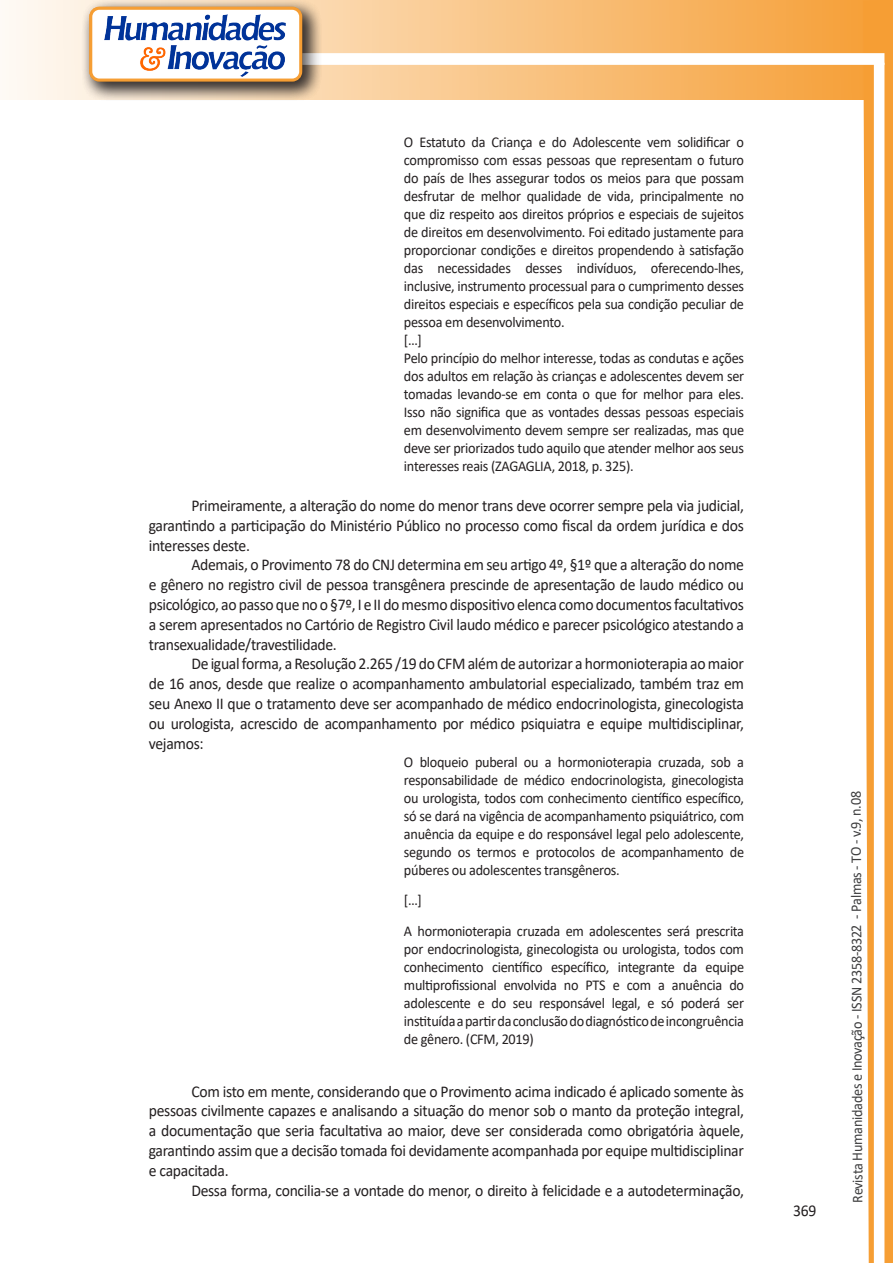
<style>
.page{position:relative;width:893px;height:1263px;background:#fff}
.page>*{position:absolute;margin:0;border:0;box-sizing:border-box;transform-origin:0 0}
.texto{font:16.5px/19.8px "Calibri";letter-spacing:-.02em;color:#231f20;text-align:justify;scale:.95 1}
.citacao{font:15px/18px "Calibri";letter-spacing:-.02em;color:#231f20;text-align:justify;scale:.95 1}
.t1{font:15px "Calibri";letter-spacing:-.025em;color:#3e3e3f;scale:.95 1}
</style>
<div class="page">
<svg style="left:5px;top:0;width:858px;height:100px;background:#f9c484"></svg>
<div style="left:302px;top:53px;width:582px;height:12px;background:#fff;border:2px solid #fff"></div>
<svg style="left:863px;top:0;width:30px;height:1263px"></svg>
<div style="left:81px;top:0;width:241px;height:102px;background:#231f20;opacity:.75"></div>
<div style="left:91px;top:8px;width:210px;height:72px;background:#fff;border-radius:9px"></div>
<img style="left:104px;top:14px;width:181px;height:62px">
<div style="left:89px;top:7px;width:213px;height:75px;border:3px solid #f69e34;border-radius:9px"></div>
<p class="citacao" style="left:404px;top:133px;width:360px">O Estatuto da Criança e do Adolescente vem solidificar o compromisso com essas pessoas que representam o futuro do país de lhes assegurar todos os meios para que possam desfrutar de melhor qualidade de vida, principalmente no que diz respeito aos direitos próprios e especiais de sujeitos de direitos em desenvolvimento. Foi editado justamente para proporcionar condições e direitos propendendo à satisfação das necessidades desses indivíduos, oferecendo-lhes, inclusive, instrumento processual para o cumprimento desses direitos especiais e específicos pela sua condição peculiar de pessoa em desenvolvimento.</p>
<p class="citacao" style="left:404px;top:331px;width:20px">[…]</p>
<p class="citacao" style="left:404px;top:349px;width:360px">Pelo princípio do melhor interesse, todas as condutas e ações dos adultos em relação às crianças e adolescentes devem ser tomadas levando-se em conta o que for melhor para eles.<br>Isso não significa que as vontades dessas pessoas especiais em desenvolvimento devem sempre ser realizadas, mas que deve ser priorizados tudo aquilo que atender melhor aos seus interesses reais (ZAGAGLIA, 2018, p. 325).</p>
<p class="texto" style="left:149px;top:495px;width:628px;text-indent:43px">Primeiramente, a alteração do nome do menor trans deve ocorrer sempre pela via judicial, garantindo a participação do Ministério Público no processo como fiscal da ordem jurídica e dos interesses deste.</p>
<p class="texto" style="left:149px;top:555px;width:628px;text-indent:43px">Ademais, o Provimento 78 do CNJ determina em seu artigo 4º, §1º que a alteração do nome e gênero no registro civil de pessoa transgênera prescinde de apresentação de laudo médico ou psicológico, ao passo que no o §7º, I e II do mesmo dispositivo elenca como documentos facultativos a serem apresentados no Cartório de Registro Civil laudo médico e parecer psicológico atestando a transexualidade/travestilidade.</p>
<p class="texto" style="left:149px;top:654px;width:628px;text-indent:43px">De igual forma, a Resolução 2.265 /19 do CFM além de autorizar a hormonioterapia ao maior de 16 anos, desde que realize o acompanhamento ambulatorial especializado, também traz em seu Anexo II que o tratamento deve ser acompanhado de médico endocrinologista, ginecologista ou urologista, acrescido de acompanhamento por médico psiquiatra e equipe multidisciplinar, vejamos:</p>
<p class="citacao" style="left:404px;top:752px;width:360px">O bloqueio puberal ou a hormonioterapia cruzada, sob a responsabilidade de médico endocrinologista, ginecologista ou urologista, todos com conhecimento científico específico, só se dará na vigência de acompanhamento psiquiátrico, com anuência da equipe e do responsável legal pelo adolescente, segundo os termos e protocolos de acompanhamento de púberes ou adolescentes transgêneros.</p>
<p class="citacao" style="left:404px;top:891px;width:20px">[…]</p>
<p class="citacao" style="left:404px;top:922px;width:360px">A hormonioterapia cruzada em adolescentes será prescrita por endocrinologista, ginecologista ou urologista, todos com conhecimento científico específico, integrante da equipe multiprofissional envolvida no PTS e com a anuência do adolescente e do seu responsável legal, e só poderá ser instituída a partir da conclusão do diagnóstico de incongruência de gênero. (CFM, 2019)</p>
<p class="texto" style="left:149px;top:1081px;width:628px;text-indent:43px">Com isto em mente, considerando que o Provimento acima indicado é aplicado somente às pessoas civilmente capazes e analisando a situação do menor sob o manto da proteção integral, a documentação que seria facultativa ao maior, deve ser considerada como obrigatória àquele, garantindo assim que a decisão tomada foi devidamente acompanhada por equipe multidisciplinar e capacitada.</p>
<p class="texto" style="left:191px;top:1180px;width:583px">Dessa forma, concilia-se a vontade do menor, o direito à felicidade e a autodeterminação,</p>
<p class="texto" style="left:793px;top:1200px;width:26px">369</p>
<p class="t1" style="left:846px;top:1203px;width:435px;rotate:-90deg">Revista Humanidades e Inovação - ISSN 2358-8322 - Palmas - TO - v.9, n.08</p>
</div>
